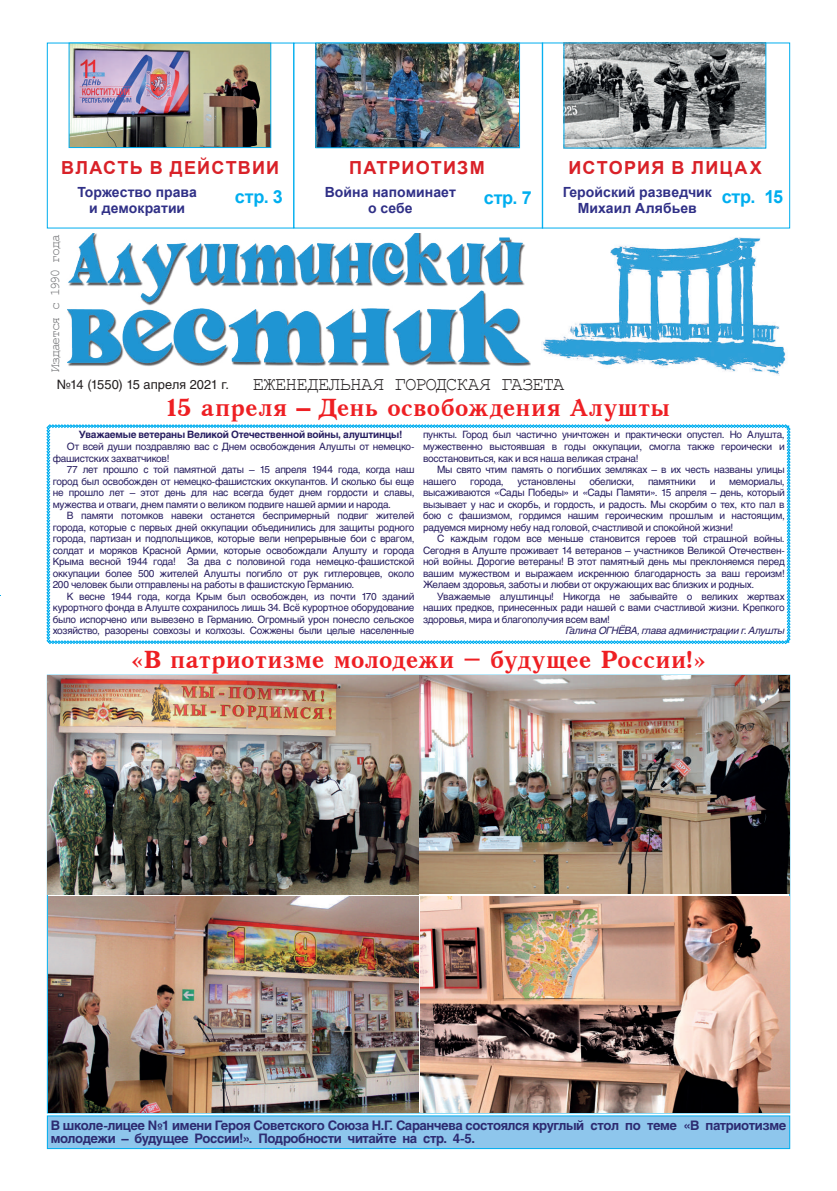
<style>
.page{position:relative;width:837px;height:1191px;background:#fff}
.page>*{position:absolute;margin:0;border:0;box-sizing:border-box;transform-origin:0 0}
.t1{font:25px "Quant Antiqua C Bold";letter-spacing:-.015em;color:#ee1f23}
.t2{font:19.3px "Courier New";letter-spacing:-.05em;color:#231f20}
.t3{font:700 18px "Arial";letter-spacing:.065em;color:#d92128}
.t4{font:700 18px "Arial";letter-spacing:-.02em;color:#00aeef}
.t5{font:700 14px/16px "Arial";color:#303087;text-align:center}
.t6{font:13.2px "Courier New";letter-spacing:-.09em;color:#6c6d70}
.t7{font:700 13px/13.5px "Helios C";letter-spacing:-.03em;color:#2d2b71}
.t8{font:10px/11.5px "Helios C";letter-spacing:-.025em;color:#281f61;text-align:justify}
.t9{font:700 10px "Helios C";letter-spacing:-.02em;color:#281f61}
.t10{font:italic 10px "Helios C";letter-spacing:-.025em;color:#281f61}
.s1{font-family:"Helios C";font-size:12.8px}
.s2{font-family:"Helios C";font-weight:700}
</style>
<div class="page">
<div style="left:47px;top:43px;width:247px;height:185px;border:1px solid #00aeef"></div>
<img style="left:541px;top:237px;width:245px;height:138px">
<img style="left:67px;top:233px;width:463px;height:134px">
<img style="left:71px;top:45px;width:198px;height:101px">
<div style="left:69px;top:43px;width:202px;height:105px;border:1px solid #00aeef"></div>
<img style="left:565px;top:44px;width:199px;height:102px">
<img style="left:317px;top:45px;width:201px;height:101px">
<div style="left:315px;top:43px;width:205px;height:105px;border:1px solid #00aeef"></div>
<div style="left:47px;top:1116px;width:742px;height:32px;background:#8ec6ec"></div>
<div style="left:47px;top:1115px;width:743px;height:34px;border:1px solid #00aeef"></div>
<img style="left:48px;top:676px;width:370px;height:218px">
<img style="left:420px;top:676px;width:368px;height:218px">
<img style="left:48px;top:896px;width:370px;height:216px">
<img style="left:420px;top:896px;width:369px;height:216px">
<svg style="left:47px;top:424px;width:743px;height:220px"></svg>
<h3 class="t3" style="left:61px;top:155px;width:219px">ВЛАСТЬ В ДЕЙСТВИИ</h3>
<h3 class="t5" style="left:77px;top:184px;width:121px">Торжество права и демократии</h3>
<h3 class="t4" style="left:235px;top:184px;width:50px">стр. 3</h3>
<h3 class="t3" style="left:349px;top:155px;width:137px">ПАТРИОТИЗМ</h3>
<h3 class="t5" style="left:325px;top:184px;width:132px">Война напоминает о себе</h3>
<h3 class="t4" style="left:483px;top:184px;width:50px">стр. 7</h3>
<h3 class="t3" style="left:568px;top:155px;width:195px">ИСТОРИЯ В ЛИЦАХ</h3>
<h3 class="t5" style="left:562px;top:184px;width:150px">Геройский разведчик<br>Михаил Алябьев</h3>
<h3 class="t4" style="left:721px;top:184px;width:63px">стр. 15</h3>
<h3 class="t6" style="left:47px;top:372px;width:139px;rotate:-90deg">Издается с 1990 года</h3>
<h2 class="t2" style="left:57px;top:372px;width:509px"><span class="s1">№14 (1550) 15 апреля 2021 г.</span> ЕЖЕНЕДЕЛЬНАЯ ГОРОДСКАЯ ГАЗЕТА</h2>
<h1 class="t1" style="left:166px;top:394px;width:505px">15 апреля <span class="s2">–</span> День освобождения Алушты</h1>
<p class="t9" style="left:79px;top:429px;width:325px">Уважаемые ветераны Великой Отечественной войны, алуштинцы!</p>
<p class="t8" style="left:53px;top:440px;width:363px;text-indent:14px">От всей души поздравляю вас с Днем освобождения Алушты от немецко&shy;фашистских захватчиков!</p>
<p class="t8" style="left:53px;top:463px;width:363px;text-indent:14px">77 лет прошло с той памятной даты – 15 апреля 1944 года, когда наш город был освобожден от немецко-фашистских оккупантов. И сколько бы еще не прошло лет – этот день для нас всегда будет днем гордости и славы, мужества и отваги, днем памяти о великом подвиге нашей армии и народа.</p>
<p class="t8" style="left:53px;top:509px;width:363px;text-indent:14px">В памяти потомков навеки останется беспримерный подвиг жителей города, которые с первых дней оккупации объединились для защиты родного города, партизан и подпольщиков, которые вели непрерывные бои с врагом, солдат и моряков Красной Армии, которые освобождали Алушту и города Крыма весной 1944 года! За два с половиной года немецко-фашистской оккупации более 500 жителей Алушты погибло от рук гитлеровцев, около 200 человек были отправлены на работы в фашистскую Германию.</p>
<p class="t8" style="left:53px;top:590px;width:363px;text-indent:14px">К весне 1944 года, когда Крым был освобожден, из почти 170 зданий курортного фонда в Алуште сохранилось лишь 34. Всё курортное оборудование было испорчено или вывезено в Германию. Огромный урон понесло сельское хозяйство, разорены совхозы и колхозы. Сожжены были целые населенные</p>
<p class="t8" style="left:423px;top:429px;width:363px">пункты. Город был частично уничтожен и практически опустел. Но Алушта, мужественно выстоявшая в годы оккупации, смогла также героически и восстановиться, как и вся наша великая страна!</p>
<p class="t8" style="left:423px;top:463px;width:363px;text-indent:14px">Мы свято чтим память о погибших земляках – в их честь названы улицы нашего</p>
<p class="t8" style="left:470px;top:475px;width:35px">города,</p>
<p class="t8" style="left:517px;top:475px;width:60px">установлены</p>
<p class="t8" style="left:589px;top:475px;width:46px">обелиски,</p>
<p class="t8" style="left:647px;top:475px;width:49px">памятники</p>
<p class="t8" style="left:709px;top:475px;width:7px">и</p>
<p class="t8" style="left:423px;top:475px;width:363px;text-indent:306px">мемориалы, высаживаются «Сады Победы» и «Сады Памяти». 15 апреля – день, который вызывает у нас и скорбь, и гордость, и радость. Мы скорбим о тех, кто пал в бою с фашизмом, гордимся нашим героическим прошлым и настоящим, радуемся мирному небу над головой, счастливой и спокойной жизни!</p>
<p class="t8" style="left:423px;top:532px;width:363px;text-indent:14px">С каждым годом все меньше становится героев той страшной войны.<br>Сегодня в Алуште проживает 14 ветеранов – участников Великой Отечествен&shy;ной войны. Дорогие ветераны! В этот памятный день мы преклоняемся перед вашим мужеством и выражаем искреннюю благодарность за ваш героизм!<br>Желаем здоровья, заботы и любви от окружающих вас близких и родных.</p>
<p class="t8" style="left:423px;top:590px;width:363px;text-indent:14px">Уважаемые алуштинцы! Никогда не забывайте о великих жертвах наших предков, принесенных ради нашей с вами счастливой жизни. Крепкого здоровья, мира и благополучия всем вам!</p>
<p class="t10" style="left:565px;top:624px;width:220px">Галина ОГНЁВА, глава администрации г. Алушты</p>
<h1 class="t1" style="left:129px;top:646px;width:579px">«В патриотизме молодежи – будущее России!»</h1>
<h3 class="t7" style="left:51px;top:1118px;width:736px">В школе-лицее №1 имени Героя Советского Союза Н.Г. Саранчева состоялся круглый стол по теме «В патриотизме молодежи – будущее России!». Подробности читайте на стр. 4-5.</h3>
</div>
